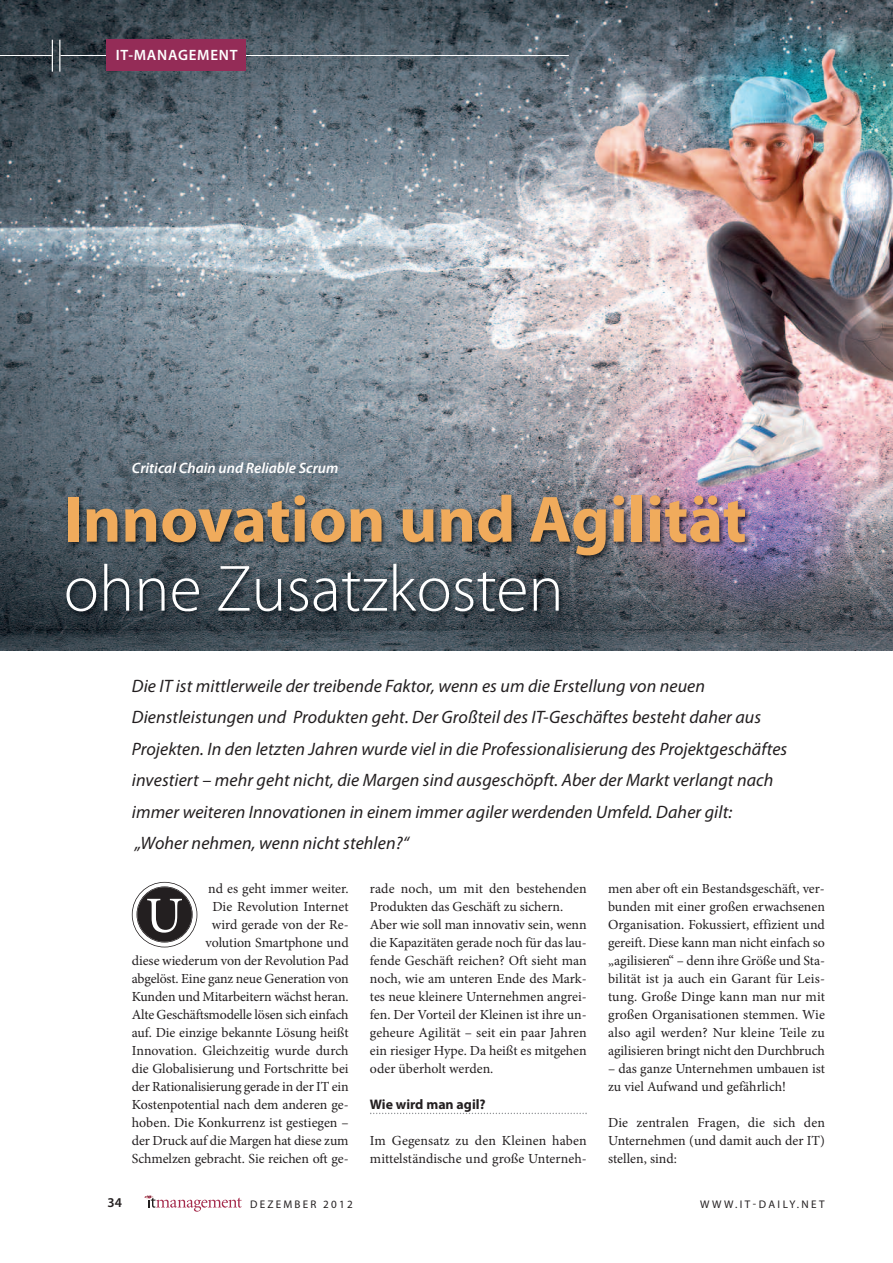
<style>
.page{position:relative;width:893px;height:1263px;background:#fff}
.page>*{position:absolute;margin:0;border:0;box-sizing:border-box;transform-origin:0 0}
.t1{font:700 66px "Myriad Pro";color:#f0ab5c}
.t2{font:300 66px "Myriad Pro";color:#fff}
.t3{font:51px "Minion Pro";color:#fff}
.t4{font:italic 18px/31.5px "Myriad Pro";letter-spacing:.005em;color:#231f20}
.t5{font:italic 600 15px "Myriad Pro";color:#fff}
.t6{font:600 15px "Myriad Pro";letter-spacing:.05em;color:#fff}
.t7{font:13.8px/18px "Minion Pro";letter-spacing:-.005em;color:#231f20}
.t8{font:700 13.8px "Myriad Pro";color:#231f20}
.t9{font:600 13.5px "Myriad Pro";color:#231f20}
.t10{font:11.1px "Myriad Pro";letter-spacing:.22em;color:#231f20}
.t11{font:11.1px "Myriad Pro";letter-spacing:.2em;color:#231f20}
</style>
<div class="page">
<img style="left:0;top:0;width:893px;height:650px">
<hr style="left:0;top:55px;width:52px;height:1px;background:#fff">
<hr style="left:60px;top:55px;width:509px;height:1px;background:#fff">
<hr style="left:52px;top:40px;width:1px;height:32px;background:#fff">
<hr style="left:59px;top:40px;width:1px;height:32px;background:#fff">
<div style="left:106px;top:40px;width:140px;height:31px;background:#942c57"></div>
<svg style="left:370px;top:1113px;width:217px;height:1px"></svg>
<svg style="left:144px;top:1195px;width:98px;height:17px"></svg>
<img style="left:17px;top:479px;width:793px;height:172px">
<svg style="left:132px;top:882px;width:65px;height:65px"></svg>
<div style="left:132px;top:882px;width:65px;height:65px;border:2px solid #231f20;border-radius:50%"></div>
<div style="left:137px;top:887px;width:55px;height:55px;background:#231f20;border-radius:50%"></div>
<div style="left:137px;top:886px;width:56px;height:56px;border:2px solid #231f20;border-radius:50%"></div>
<p class="t6" style="left:116px;top:50px;width:123px">IT-MANAGEMENT</p>
<p class="t5" style="left:132px;top:462px;width:208px">Critical Chain und Reliable Scrum</p>
<h1 class="t1" style="left:64px;top:495px;width:684px">Innovation und Agilität</h1>
<h1 class="t2" style="left:64px;top:564px;width:501px">ohne Zusatzkosten</h1>
<p class="t4" style="left:132px;top:671px;width:657px">Die IT ist mittlerweile der treibende Faktor, wenn es um die Erstellung von neuen Dienstleistungen und Produkten geht. Der Großteil des IT-Geschäftes besteht daher aus Projekten. In den letzten Jahren wurde viel in die Professionalisierung des Projektgeschäftes investiert – mehr geht nicht, die Margen sind ausgeschöpft. Aber der Markt verlangt nach immer weiteren Innovationen in einem immer agiler werdenden Umfeld. Daher gilt: „Woher nehmen, wenn nicht stehlen?“</p>
<p class="t7" style="left:132px;top:881px;width:218px;text-align:right">nd es geht immer weiter.<br>Die Revolution Internet<br>wird gerade von der Re-<br>volution Smartphone und<br>diese wiederum von der Revolution Pad abgelöst. Eine ganz neue Generation von Kunden und Mitarbeitern wächst heran.<br>Alte Geschäftsmodelle lösen sich einfach auf. Die einzige bekannte Lösung heißt Innovation. Gleichzeitig wurde durch die Globalisierung und Fortschritte bei der Rationalisierung gerade in der IT ein Kostenpotential nach dem anderen ge&shy;hoben. Die Konkurrenz ist gestiegen – der Druck auf die Margen hat diese zum Schmelzen gebracht. Sie reichen oft ge-</p>
<p class="t7" style="left:370px;top:881px;width:218px">rade noch, um mit den bestehenden Produkten das Geschäft zu sichern.<br>Aber wie soll man innovativ sein, wenn die Kapazitäten gerade noch für das lau&shy;fende Geschäft reichen? Oft sieht man noch, wie am unteren Ende des Mark&shy;tes neue kleinere Unternehmen angrei&shy;fen. Der Vorteil der Kleinen ist ihre un&shy;geheure Agilität – seit ein paar Jahren ein riesiger Hype. Da heißt es mitgehen oder überholt werden.</p>
<h2 class="t3" style="left:145px;top:896px;width:39px">U</h2>
<p class="t8" style="left:370px;top:1099px;width:117px">Wie wird man agil?</p>
<p class="t7" style="left:370px;top:1133px;width:218px">Im Gegensatz zu den Kleinen haben mittelständische und große Unterneh-</p>
<p class="t7" style="left:608px;top:881px;width:218px;text-align:justify">men aber oft ein Bestandsgeschäft, ver&shy;bunden mit einer großen erwachsenen Organisation. Fokussiert, effizient und gereift. Diese kann man nicht einfach so „agilisieren“ – denn ihre Größe und Sta&shy;bilität ist ja auch ein Garant für Leis&shy;tung. Große Dinge kann man nur mit großen Organisationen stemmen. Wie also agil werden? Nur kleine Teile zu agilisieren bringt nicht den Durchbruch</p>
<p class="t7" style="left:608px;top:1061px;width:218px">– das ganze Unternehmen umbauen ist zu viel Aufwand und gefährlich!</p>
<p class="t7" style="left:608px;top:1115px;width:218px;text-align:justify">Die zentralen Fragen, die sich den Unternehmen (und damit auch der IT) stellen, sind:</p>
<p class="t9" style="left:108px;top:1198px;width:16px">34</p>
<p class="t11" style="left:250px;top:1200px;width:104px">DEZEMBER 2012</p>
<p class="t10" style="left:700px;top:1200px;width:126px">WWW.IT-DAILY.NET</p>
</div>
